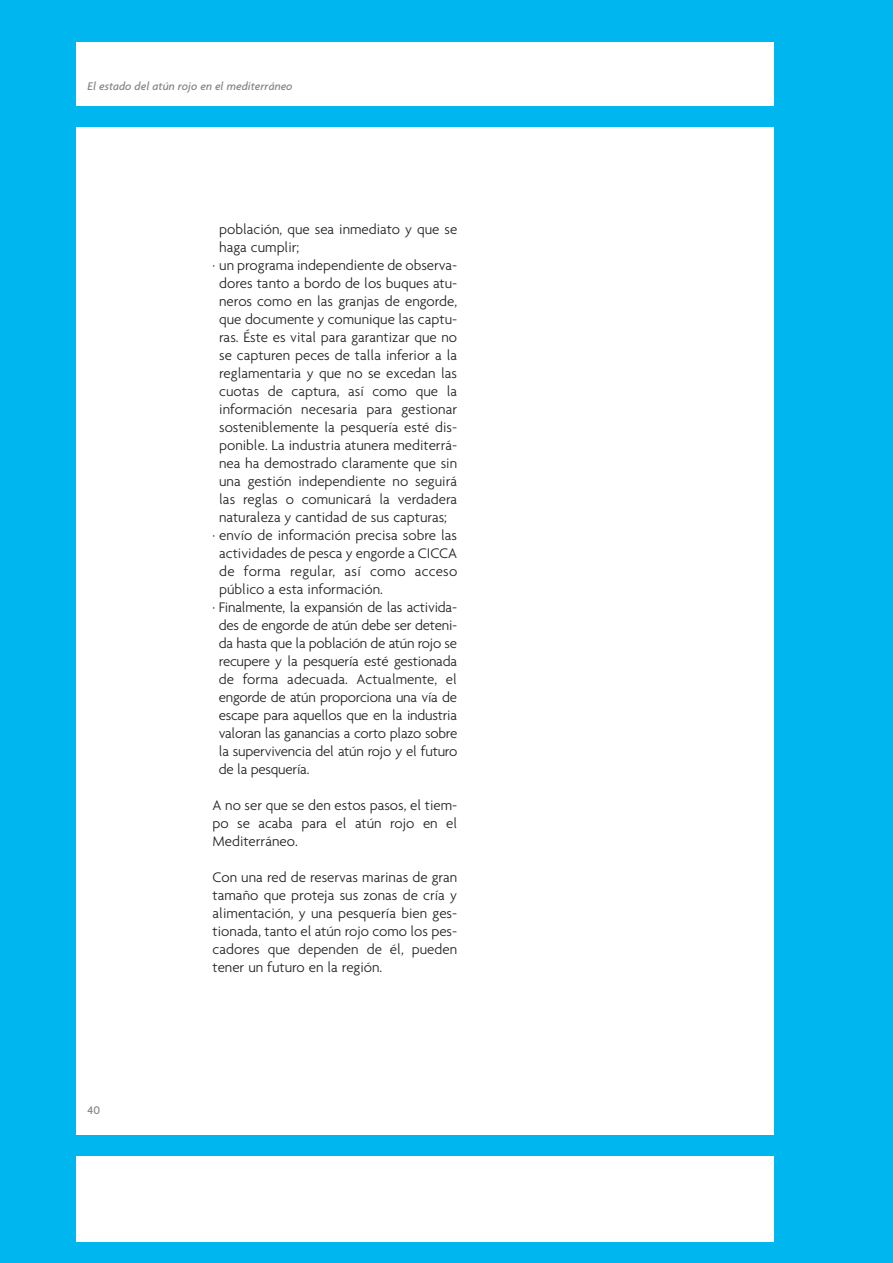
<style>
.page{position:relative;width:893px;height:1263px;background:#00b6ef}
.page>*{position:absolute;margin:0;border:0;box-sizing:border-box;transform-origin:0 0}
.t1{font:300 15px/18px "Agenda";color:#231f20;text-align:justify}
.t2{font:300 15px "Agenda";letter-spacing:.02em;color:#231f20}
.t3{font:italic 500 12px "Agenda";color:#808285}
.t4{font:500 12px "Agenda";color:#808285}
</style>
<div class="page">
<div style="left:77px;top:128px;width:697px;height:1007px;background:#fff"></div>
<div style="left:77px;top:43px;width:697px;height:63px;background:#fff"></div>
<div style="left:77px;top:1156px;width:697px;height:85px;background:#fff"></div>
<p class="t3" style="left:87px;top:79px;width:207px">El estado del atún rojo en el mediterráneo</p>
<p class="t4" style="left:87px;top:1103px;width:14px">40</p>
<p class="t1" style="left:219px;top:220px;width:240px">población, que sea inmediato y que se</p>
<p class="t1" style="left:219px;top:238px;width:82px">haga cumplir;</p>
<p class="t1" style="left:213px;top:256px;width:246px">· un programa independiente de observa-</p>
<p class="t1" style="left:219px;top:274px;width:240px">dores tanto a bordo de los buques atu-</p>
<p class="t1" style="left:219px;top:292px;width:240px">neros como en las granjas de engorde,</p>
<p class="t1" style="left:219px;top:310px;width:240px">que documente y comunique las captu-</p>
<p class="t1" style="left:219px;top:328px;width:240px">ras. Éste es vital para garantizar que no</p>
<p class="t1" style="left:219px;top:346px;width:240px">se capturen peces de talla inferior a la</p>
<p class="t1" style="left:219px;top:364px;width:240px">reglamentaria y que no se excedan las</p>
<p class="t1" style="left:219px;top:382px;width:240px">cuotas de captura, así como que la</p>
<p class="t1" style="left:219px;top:400px;width:239px">información necesaria para gestionar</p>
<p class="t1" style="left:219px;top:418px;width:240px">sosteniblemente la pesquería esté dis-</p>
<p class="t1" style="left:219px;top:436px;width:240px">ponible. La industria atunera mediterrá-</p>
<p class="t1" style="left:219px;top:454px;width:240px">nea ha demostrado claramente que sin</p>
<p class="t1" style="left:219px;top:472px;width:240px">una gestión independiente no seguirá</p>
<p class="t1" style="left:219px;top:490px;width:239px">las reglas o comunicará la verdadera</p>
<p class="t1" style="left:219px;top:508px;width:229px">naturaleza y cantidad de sus capturas;</p>
<p class="t1" style="left:213px;top:526px;width:246px">· envío de información precisa sobre las</p>
<p class="t1" style="left:219px;top:544px;width:240px">actividades de pesca y engorde a CICCA</p>
<p class="t2" style="left:219px;top:562px;width:240px">de forma regular, así como acceso</p>
<p class="t1" style="left:219px;top:580px;width:165px">público a esta información.</p>
<p class="t1" style="left:213px;top:598px;width:246px">· Finalmente, la expansión de las activida-</p>
<p class="t1" style="left:219px;top:616px;width:240px">des de engorde de atún debe ser deteni-</p>
<p class="t1" style="left:219px;top:634px;width:240px">da hasta que la población de atún rojo se</p>
<p class="t1" style="left:219px;top:652px;width:240px">recupere y la pesquería esté gestionada</p>
<p class="t1" style="left:219px;top:670px;width:240px">de forma adecuada. Actualmente, el</p>
<p class="t1" style="left:219px;top:688px;width:240px">engorde de atún proporciona una vía de</p>
<p class="t1" style="left:219px;top:706px;width:240px">escape para aquellos que en la industria</p>
<p class="t1" style="left:219px;top:724px;width:240px">valoran las ganancias a corto plazo sobre</p>
<p class="t1" style="left:219px;top:742px;width:240px">la supervivencia del atún rojo y el futuro</p>
<p class="t1" style="left:219px;top:760px;width:92px">de la pesquería.</p>
<p class="t1" style="left:213px;top:796px;width:246px">A no ser que se den estos pasos, el tiem&shy;po se acaba para el atún rojo en el Mediterráneo.</p>
<p class="t1" style="left:213px;top:868px;width:246px">Con una red de reservas marinas de gran tamaño que proteja sus zonas de cría y alimentación, y una pesquería bien ges&shy;tionada, tanto el atún rojo como los pes&shy;cadores que dependen de él, pueden tener un futuro en la región.</p>
</div>
